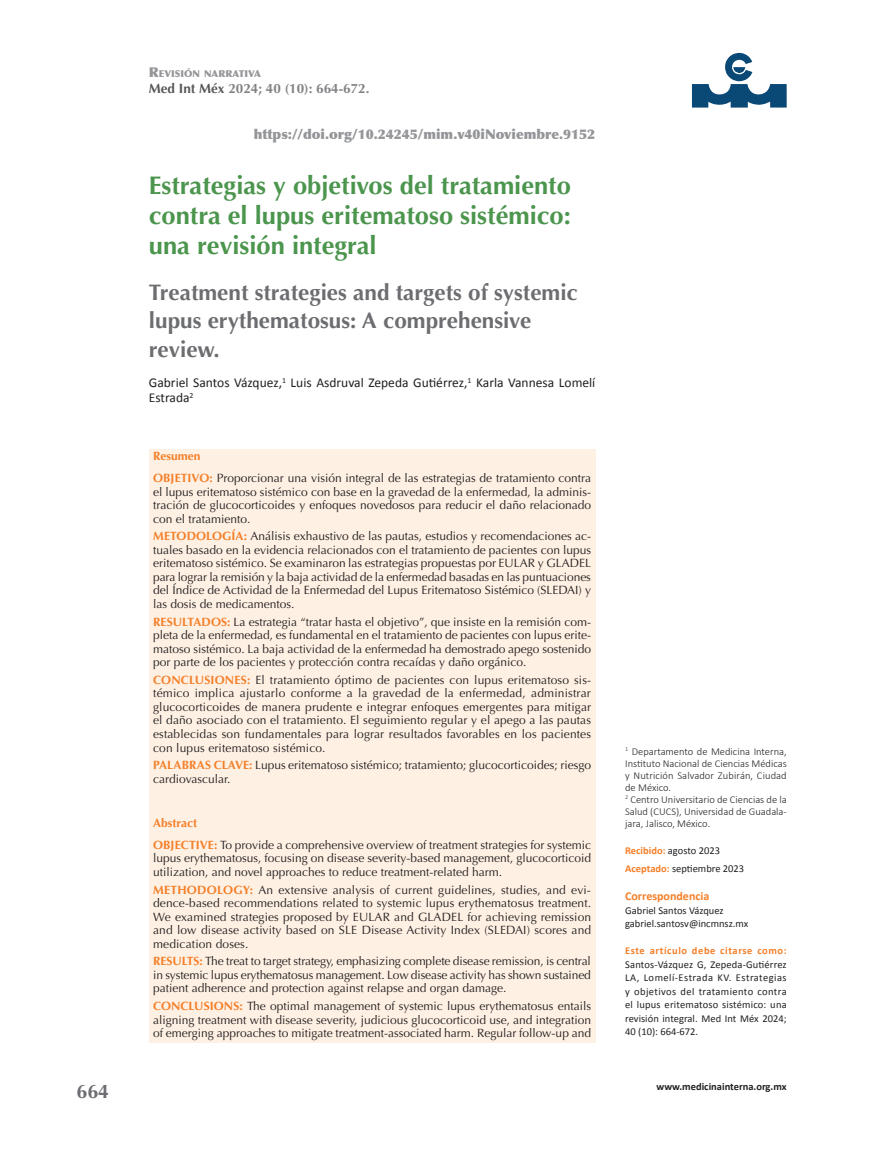
<style>
.page{position:relative;width:893px;height:1149px;background:#fff}
.page>*{position:absolute;margin:0;border:0;box-sizing:border-box;transform-origin:0 0}
.t1{font:700 25.5px/30px "Optima";color:#4b954d;text-align:justify}
.t2{font:700 22.5px/28.5px "Optima";color:#6c6d70}
.t3{font:700 19.5px "Optima";color:#6c6d70}
.t4{font:13.5px/15px "Calibri";color:#231f20}
.t5{font:900 13.5px "Optima";color:#939598}
.t6{font:700 13.5px "Optima";color:#808285}
.t7{font:12px/13.5px "Optima";color:#231f20;text-align:justify}
.t8{font:700 12px "Calibri";color:#f47f28}
.t9{font:10.5px/13.5px "Calibri";color:#231f20}
.t10{font:300 10.5px/12px "Calibri";color:#231f20}
.t11{font:700 10.5px "Calibri";letter-spacing:.055em;color:#f47f28}
.t12{font:700 10.5px "Calibri";color:#231f20}
.t13{font:900 9.45px "Optima";color:#939598}
.s1{font-size:13.5px}
.s2{color:#57585a}
.s3{font-weight:700;color:#f47f28}
</style>
<div class="page">
<svg style="left:692px;top:53px;width:95px;height:54px"></svg>
<div style="left:149px;top:449px;width:446px;height:593px;background:#fef0e3"></div>
<p class="t13" style="left:149px;top:68px;width:113px"><span class="s1">R</span>EVISIÓN NARRATIVA</p>
<p class="t6" style="left:149px;top:80px;width:222px"><span class="s2">Med Int Méx</span> 2024; 40 (10): 664-672.</p>
<p class="t5" style="left:254px;top:126px;width:343px">https://doi.org/10.24245/mim.v40iNoviembre.9152</p>
<h1 class="t1" style="left:149px;top:170px;width:424px">Estrategias y objetivos del tratamiento contra el lupus eritematoso sistémico: una revisión integral</h1>
<h2 class="t2" style="left:149px;top:278px;width:430px">Treatment strategies and targets of systemic lupus erythematosus: A comprehensive review.</h2>
<p class="t4" style="left:149px;top:374px;width:448px">Gabriel Santos Vázquez,<sup>1</sup> Luis Asdruval Zepeda Gutiérrez,<sup>1</sup> Karla Vannesa Lomelí<br>Estrada<sup>2</sup></p>
<p class="t7" style="left:153px;top:445px;width:439px;line-height:22px"><span class="s3">Resumen<br>OBJETIVO:</span> Proporcionar una visión integral de las estrategias de tratamiento contra</p>
<p class="t7" style="left:153px;top:484px;width:439px">el lupus eritematoso sistémico con base en la gravedad de la enfermedad, la adminis&shy;tración de glucocorticoides y enfoques novedosos para reducir el daño relacionado con el tratamiento.</p>
<p class="t7" style="left:153px;top:529px;width:439px"><span class="s3">METODOLOGÍA:</span> Análisis exhaustivo de las pautas, estudios y recomendaciones ac&shy;tuales basado en la evidencia relacionados con el tratamiento de pacientes con lupus eritematoso sistémico. Se examinaron las estrategias propuestas por EULAR y GLADEL para lograr la remisión y la baja actividad de la enfermedad basadas en las puntuaciones del Índice de Actividad de la Enfermedad del Lupus Eritematoso Sistémico (SLEDAI) y las dosis de medicamentos.</p>
<p class="t7" style="left:153px;top:614px;width:439px"><span class="s3">RESULTADOS:</span> La estrategia “tratar hasta el objetivo”, que insiste en la remisión com&shy;pleta de la enfermedad, es fundamental en el tratamiento de pacientes con lupus erite&shy;matoso sistémico. La baja actividad de la enfermedad ha demostrado apego sostenido por parte de los pacientes y protección contra recaídas y daño orgánico.</p>
<p class="t7" style="left:153px;top:673px;width:439px"><span class="s3">CONCLUSIONES:</span> El tratamiento óptimo de pacientes con lupus eritematoso sis&shy;témico implica ajustarlo conforme a la gravedad de la enfermedad, administrar glucocorticoides de manera prudente e integrar enfoques emergentes para mitigar el daño asociado con el tratamiento. El seguimiento regular y el apego a las pautas establecidas son fundamentales para lograr resultados favorables en los pacientes con lupus eritematoso sistémico.</p>
<p class="t7" style="left:153px;top:758px;width:439px"><span class="s3">PALABRAS CLAVE:</span> Lupus eritematoso sistémico; tratamiento; glucocorticoides; riesgo cardiovascular.</p>
<p class="t7" style="left:153px;top:811px;width:439px;line-height:22px"><span class="s3">Abstract<br>OBJECTIVE:</span> To provide a comprehensive overview of treatment strategies for systemic</p>
<p class="t7" style="left:153px;top:851px;width:439px">lupus erythematosus, focusing on disease severity-based management, glucocorticoid utilization, and novel approaches to reduce treatment-related harm.</p>
<p class="t7" style="left:153px;top:882px;width:439px"><span class="s3">METHODOLOGY:</span> An extensive analysis of current guidelines, studies, and evi&shy;dence-based recommendations related to systemic lupus erythematosus treatment.<br>We examined strategies proposed by EULAR and GLADEL for achieving remission and low disease activity based on SLE Disease Activity Index (SLEDAI) scores and medication doses.</p>
<p class="t7" style="left:153px;top:954px;width:439px"><span class="s3">RESULTS:</span> The treat to target strategy, emphasizing complete disease remission, is central in systemic lupus erythematosus management. Low disease activity has shown sustained patient adherence and protection against relapse and organ damage.</p>
<p class="t7" style="left:153px;top:999px;width:439px"><span class="s3">CONCLUSIONS:</span> The optimal management of systemic lupus erythematosus entails aligning treatment with disease severity, judicious glucocorticoid use, and integration of emerging approaches to mitigate treatment-associated harm. Regular follow-up and</p>
<p class="t10" style="left:625px;top:744px;width:163px"><sup>1</sup> Departamento de Medicina Interna,<br>Instituto Nacional de Ciencias Médicas y Nutrición Salvador Zubirán, Ciudad de México.<br><sup>2</sup> Centro Universitario de Ciencias de la<br>Salud (CUCS), Universidad de Guadala&shy;jara, Jalisco, México.</p>
<p class="t9" style="left:625px;top:840px;width:121px;line-height:18px"><span class="s3">Recibido:</span> agosto 2023<br><span class="s3">Aceptado:</span> septiembre 2023</p>
<p class="t8" style="left:625px;top:887px;width:86px">Correspondencia</p>
<p class="t9" style="left:625px;top:903px;width:125px">Gabriel Santos Vázquez gabriel.santosv@incmnsz.mx</p>
<p class="t11" style="left:625px;top:943px;width:163px">Este artículo debe citarse como:</p>
<p class="t9" style="left:625px;top:957px;width:163px;text-align:justify">Santos-Vázquez G, Zepeda-Gutiérrez LA, Lomelí-Estrada KV. Estrategias y objetivos del tratamiento contra el lupus eritematoso sistémico: una revisión integral. Med Int Méx 2024; 40 (10): 664-672.</p>
<h3 class="t3" style="left:77px;top:1079px;width:34px">664</h3>
<p class="t12" style="left:656px;top:1079px;width:132px">www.medicinainterna.org.mx</p>
</div>
